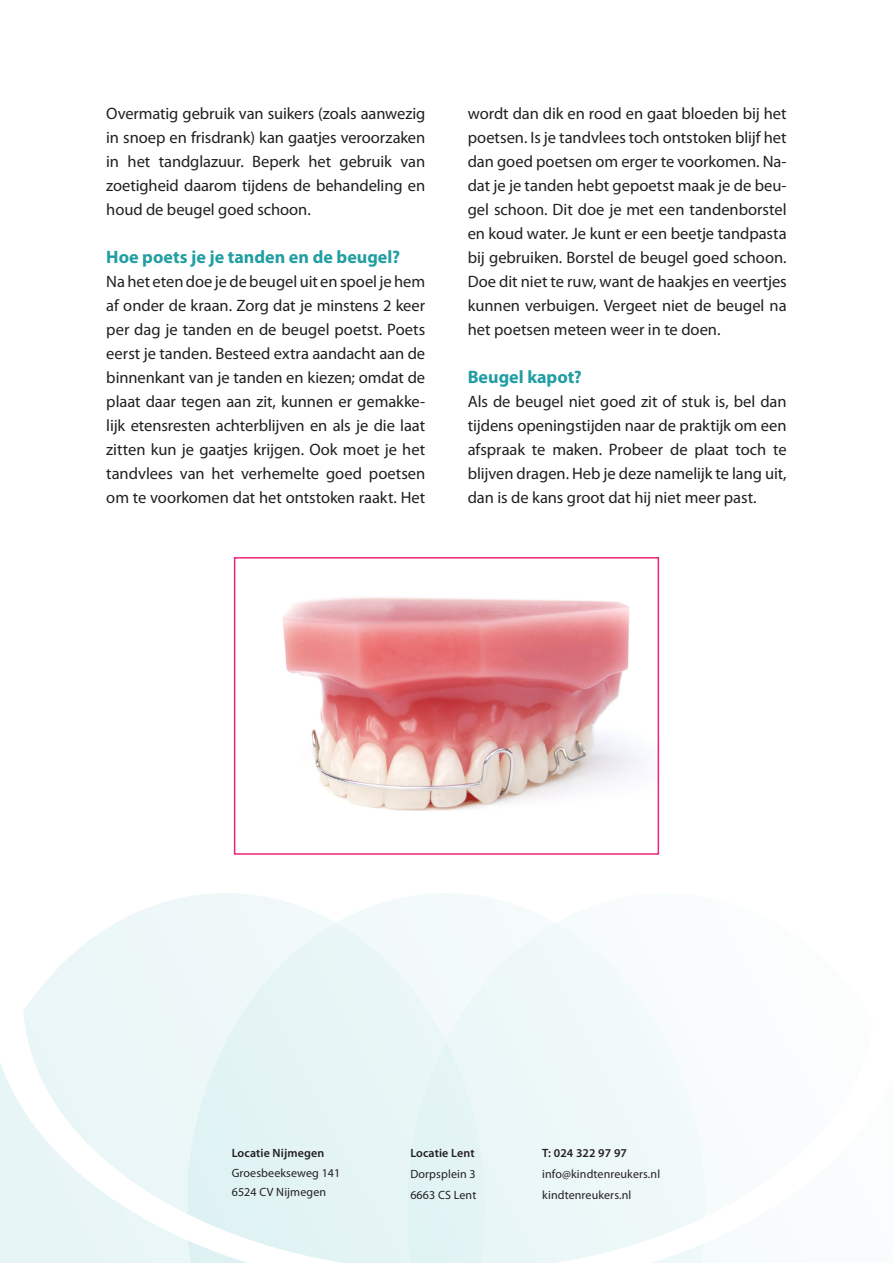
<style>
.page{position:relative;width:893px;height:1263px;background:#fff}
.page>*{position:absolute;margin:0;border:0;box-sizing:border-box;transform-origin:0 0}
.t1{font:700 18px "Myriad Pro";color:#219ea3}
.t2{font:16.5px/24px "Myriad Pro";letter-spacing:-.005em;color:#231f20;text-align:justify}
.t3{font:12px "Myriad Pro";letter-spacing:.01em;color:#231f20}
.t4{font:600 12px "Myriad Pro";letter-spacing:.01em;color:#231f20}
</style>
<div class="page">
<img style="left:282px;top:597px;width:359px;height:214px">
<div style="left:234px;top:557px;width:425px;height:298px;border:2px solid #ee227b"></div>
<svg style="left:24px;top:893px;width:310px;height:163px;fill:#edf7f8"></svg>
<svg style="left:0;top:1056px;width:187px;height:207px;fill:#eaf6f8"></svg>
<svg style="left:338px;top:893px;width:112px;height:29px;fill:#f3fafb"></svg>
<svg style="left:187px;top:922px;width:259px;height:341px;fill:#e6f5f6"></svg>
<svg style="left:450px;top:894px;width:52px;height:28px"></svg>
<div style="left:446px;top:922px;width:219px;height:118px;background:#f1f9fa"></div>
<svg style="left:407px;top:1040px;width:298px;height:223px"></svg>
<p class="t2" style="left:106px;top:101px;width:320px">Overmatig gebruik van suikers (zoals aanwezig in snoep en frisdrank) kan gaatjes veroorzaken in het tandglazuur. Beperk het gebruik van zoetigheid daarom tijdens de behandeling en houd de beugel goed schoon.</p>
<p class="t1" style="left:106px;top:245px;width:295px">Hoe poets je je tanden en de beugel?</p>
<p class="t2" style="left:106px;top:269px;width:320px">Na het eten doe je de beugel uit en spoel je hem af onder de kraan. Zorg dat je minstens 2 keer per dag je tanden en de beugel poetst. Poets eerst je tanden. Besteed extra aandacht aan de binnenkant van je tanden en kiezen; omdat de plaat daar tegen aan zit, kunnen er gemakke&shy;lijk etensresten achterblijven en als je die laat zitten kun je gaatjes krijgen. Ook moet je het tandvlees van het verhemelte goed poetsen om te voorkomen dat het ontstoken raakt. Het</p>
<p class="t2" style="left:468px;top:101px;width:320px">wordt dan dik en rood en gaat bloeden bij het poetsen. Is je tandvlees toch ontstoken blijf het dan goed poetsen om erger te voorkomen. Na&shy;dat je je tanden hebt gepoetst maak je de beu&shy;gel schoon. Dit doe je met een tandenborstel en koud water. Je kunt er een beetje tandpasta bij gebruiken. Borstel de beugel goed schoon.<br>Doe dit niet te ruw, want de haakjes en veertjes kunnen verbuigen. Vergeet niet de beugel na het poetsen meteen weer in te doen.</p>
<p class="t1" style="left:468px;top:365px;width:115px">Beugel kapot?</p>
<p class="t2" style="left:468px;top:389px;width:320px">Als de beugel niet goed zit of stuk is, bel dan tijdens openingstijden naar de praktijk om een afspraak te maken. Probeer de plaat toch te blijven dragen. Heb je deze namelijk te lang uit, dan is de kans groot dat hij niet meer past.</p>
<p class="t4" style="left:232px;top:1145px;width:94px">Locatie Nijmegen</p>
<p class="t3" style="left:232px;top:1165px;width:110px">Groesbeekseweg 141</p>
<p class="t3" style="left:232px;top:1185px;width:96px">6524 CV Nijmegen</p>
<p class="t4" style="left:410px;top:1145px;width:66px">Locatie Lent</p>
<p class="t3" style="left:410px;top:1167px;width:67px">Dorpsplein 3</p>
<p class="t3" style="left:410px;top:1188px;width:67px">6663 CS Lent</p>
<p class="t4" style="left:542px;top:1145px;width:86px">T: 024 322 97 97</p>
<p class="t3" style="left:542px;top:1167px;width:119px">info@kindtenreukers.nl</p>
<p class="t3" style="left:542px;top:1188px;width:91px">kindtenreukers.nl</p>
</div>
